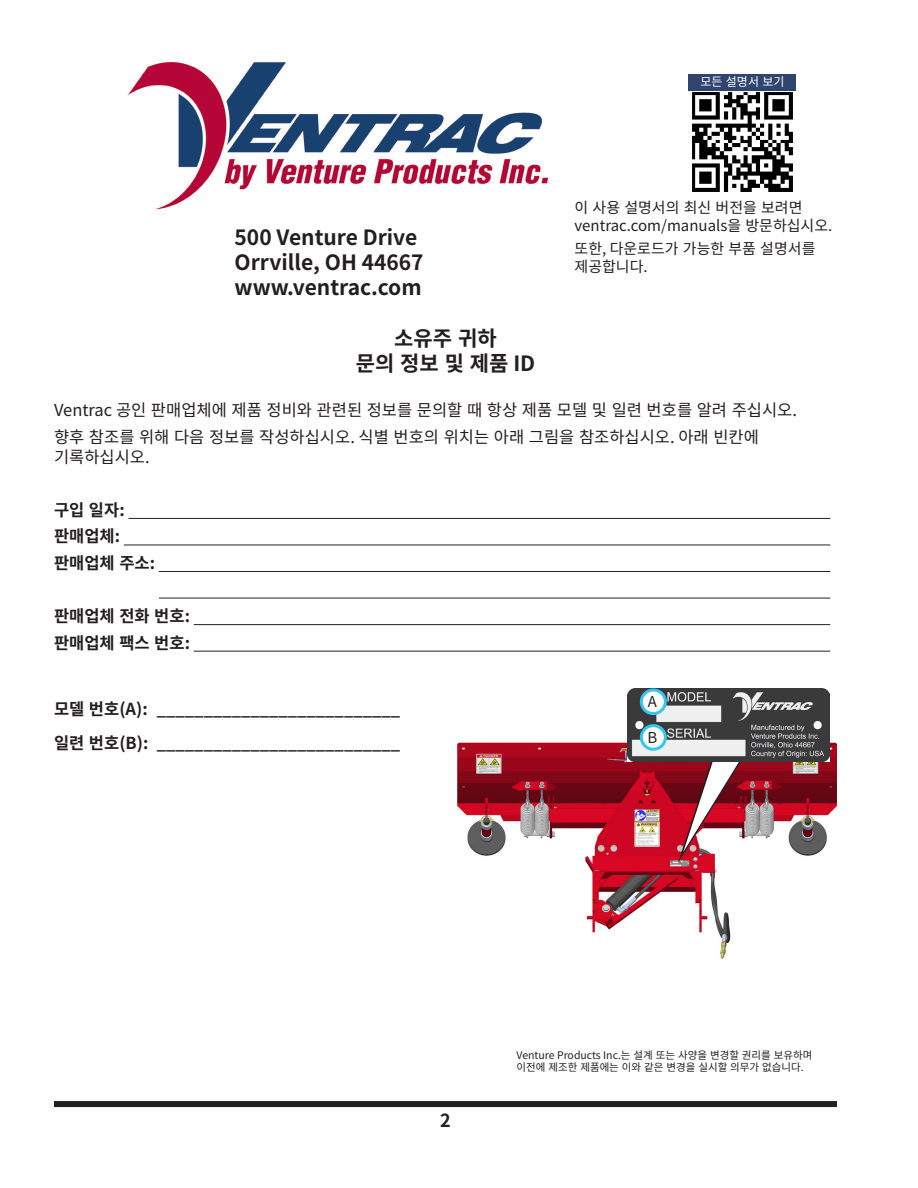
<style>
.page{position:relative;width:918px;height:1188px;background:#fff}
.page>*{position:absolute;margin:0;border:0;box-sizing:border-box;transform-origin:0 0}
.t1{font:700 21px/25.2px "Noto Sans CJ Kkr";color:#231f20;text-align:center}
.t2{font:700 18px "Noto Sans CJ Kkr";color:#231f20}
.t3{font:700 16.5px/26.5px "Noto Sans CJ Kkr";color:#231f20}
.t4{font:16.5px/26.5px "Noto Sans CJ Kkr";color:#231f20}
.t5{font:15px/18px "Noto Sans CJ Kkr";color:#231f20}
.t6{font:12px "Noto Sans CJ Kkr";color:#fff}
.t7{font:10.5px/12.6px "Noto Sans CJ Kkr";color:#231f20}
</style>
<div class="page">
<div style="left:54px;top:1101px;width:783px;height:6px;background:#231f20"></div>
<hr style="left:128px;top:518px;width:702px;height:1px;background:#231f20">
<hr style="left:124px;top:545px;width:706px;height:1px;background:#231f20">
<hr style="left:159px;top:571px;width:671px;height:1px;background:#231f20">
<hr style="left:159px;top:598px;width:671px;height:1px;background:#231f20">
<hr style="left:194px;top:624px;width:636px;height:1px;background:#231f20">
<hr style="left:194px;top:651px;width:636px;height:1px;background:#231f20">
<img style="left:128px;top:62px;width:421px;height:148px">
<img style="left:692px;top:92px;width:101px;height:100px">
<div style="left:688px;top:74px;width:108px;height:16px;background:#2f446f"></div>
<img style="left:457px;top:742px;width:380px;height:217px">
<svg style="left:675px;top:597px;width:138px;height:272px"></svg>
<img style="left:627px;top:688px;width:203px;height:74px">
<div style="left:641px;top:690px;width:24px;height:24px;background:#fff;border-radius:50%"></div>
<div style="left:640px;top:688px;width:27px;height:27px;border:3px solid #33c5f3;border-radius:50%"></div>
<div style="left:641px;top:726px;width:24px;height:23px;background:#fff;border-radius:50%"></div>
<div style="left:640px;top:724px;width:27px;height:27px;border:3px solid #33c5f3;border-radius:50%"></div>
<p class="t1" style="left:235px;top:225px;width:190px;text-align:left">500 Venture Drive<br>Orrville, OH 44667 www.ventrac.com</p>
<p class="t6" style="left:701px;top:75px;width:85px">모든 설명서 보기</p>
<p class="t5" style="left:575px;top:199px;width:259px">이 사용 설명서의 최신 버전을 보려면 ventrac.com/manuals을 방문하십시오.</p>
<p class="t5" style="left:575px;top:240px;width:242px">또한, 다운로드가 가능한 부품 설명서를 제공합니다.</p>
<p class="t1" style="left:356px;top:326px;width:181px">소유주 귀하<br>문의 정보 및 제품 ID</p>
<p class="t4" style="left:54px;top:398px;width:745px">Ventrac 공인 판매업체에 제품 정비와 관련된 정보를 문의할 때 항상 제품 모델 및 일련 번호를 알려 주십시오. 향후 참조를 위해 다음 정보를 작성하십시오. 식별 번호의 위치는 아래 그림을 참조하십시오. 아래 빈칸에</p>
<p class="t4" style="left:54px;top:444px;width:97px">기록하십시오.</p>
<p class="t3" style="left:54px;top:497px;width:103px">구입 일자: 판매업체: 판매업체 주소:</p>
<p class="t3" style="left:54px;top:603px;width:138px">판매업체 전화 번호: 판매업체 팩스 번호:</p>
<p class="t3" style="left:54px;top:693px;width:348px;line-height:33.3px">모델 번호(A): __________________________ 일련 번호(B): __________________________</p>
<p class="t5" style="left:648px;top:693px;width:11px">A</p>
<p class="t5" style="left:647px;top:729px;width:11px">B</p>
<p class="t2" style="left:440px;top:1111px;width:12px">2</p>
<p class="t7" style="left:517px;top:1049px;width:298px">Venture Products Inc.는 설계 또는 사양을 변경할 권리를 보유하며 이전에 제조한 제품에는 이와 같은 변경을 실시할 의무가 없습니다.</p>
</div>
